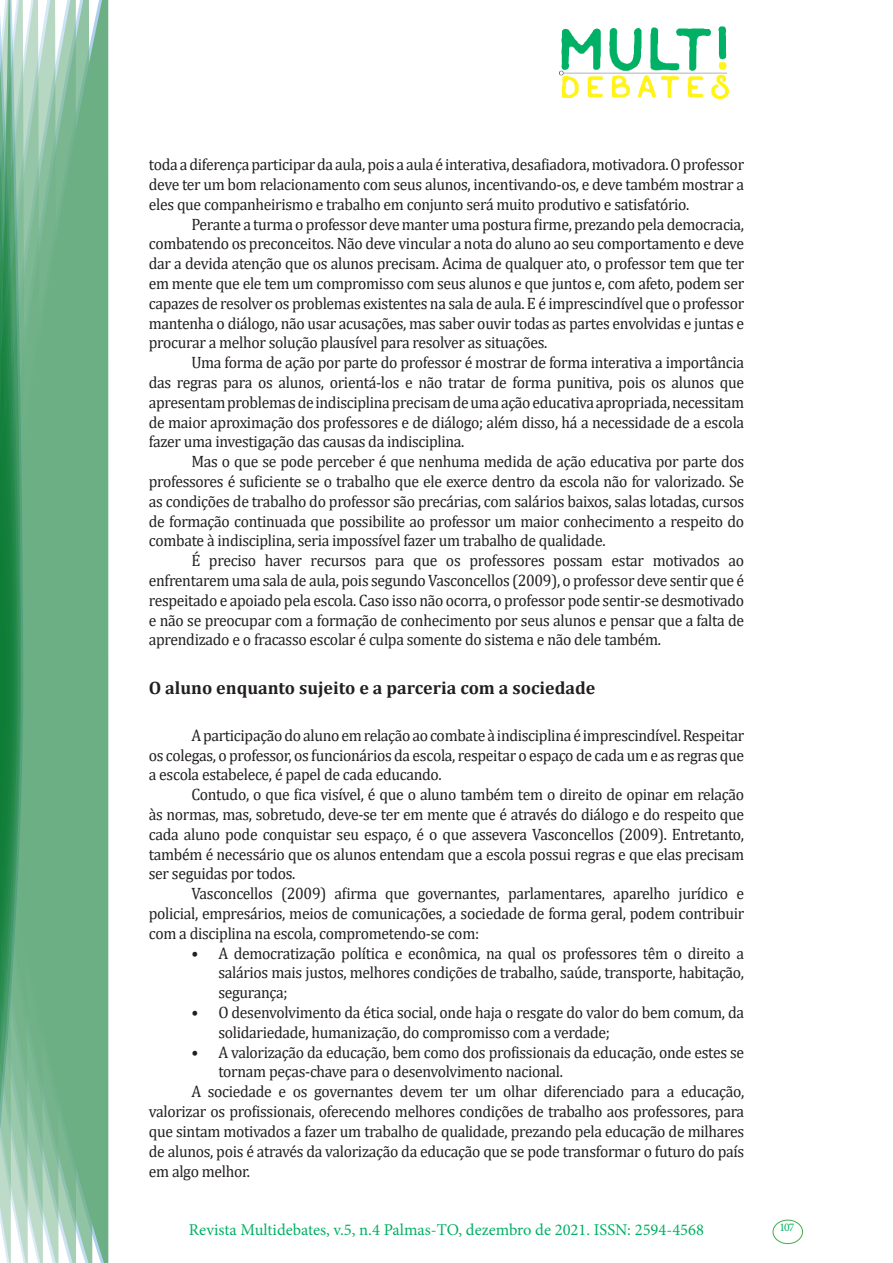
<style>
.page{position:relative;width:893px;height:1263px;background:#fff}
.page>*{position:absolute;margin:0;border:0;box-sizing:border-box;transform-origin:0 0}
.Subtítulo{font:700 18px "Cambria";color:#231f20}
.Texto_base{font:16.5px/19.8px "Cambria";letter-spacing:-.02em;color:#231f20;text-align:justify;scale:.95 1}
.t1{font:16.5px "Minion Pro";color:#00b064}
.t2{font:11.7px "Minion Pro";color:#00b064}
</style>
<div class="page">
<img style="left:559px;top:26px;width:169px;height:72px">
<div style="left:95px;top:0;width:14px;height:1263px;background:#6caf84"></div>
<svg style="left:79px;top:0;width:16px;height:1263px;background:#71b289"></svg>
<svg style="left:62px;top:0;width:17px;height:1263px;background:#75b48c"></svg>
<svg style="left:45px;top:0;width:17px;height:1263px;background:#7cb792"></svg>
<svg style="left:30px;top:0;width:15px;height:1263px;background:#80ba96"></svg>
<svg style="left:0;top:0;width:30px;height:1263px;background:#61a97f"></svg>
<div style="left:772px;top:1219px;width:31px;height:25px;border:1px solid #40ae49;border-radius:50%"></div>
<p class="Texto_base" style="left:149px;top:155px;width:628px">toda a diferença participar da aula, pois a aula é interativa, desafiadora, motivadora. O professor deve ter um bom relacionamento com seus alunos, incentivando-os, e deve também mostrar a eles que companheirismo e trabalho em conjunto será muito produtivo e satisfatório.</p>
<p class="Texto_base" style="left:149px;top:214px;width:628px;text-indent:43px">Perante a turma o professor deve manter uma postura firme, prezando pela democracia, combatendo os preconceitos. Não deve vincular a nota do aluno ao seu comportamento e deve dar a devida atenção que os alunos precisam. Acima de qualquer ato, o professor tem que ter em mente que ele tem um compromisso com seus alunos e que juntos e, com afeto, podem ser capazes de resolver os problemas existentes na sala de aula. E é imprescindível que o professor mantenha o diálogo, não usar acusações, mas saber ouvir todas as partes envolvidas e juntas e procurar a melhor solução plausível para resolver as situações.</p>
<p class="Texto_base" style="left:149px;top:353px;width:628px;text-indent:43px">Uma forma de ação por parte do professor é mostrar de forma interativa a importância das regras para os alunos, orientá-los e não tratar de forma punitiva, pois os alunos que apresentam problemas de indisciplina precisam de uma ação educativa apropriada, necessitam de maior aproximação dos professores e de diálogo; além disso, há a necessidade de a escola fazer uma investigação das causas da indisciplina.</p>
<p class="Texto_base" style="left:149px;top:452px;width:628px;text-indent:43px">Mas o que se pode perceber é que nenhuma medida de ação educativa por parte dos professores é suficiente se o trabalho que ele exerce dentro da escola não for valorizado. Se as condições de trabalho do professor são precárias, com salários baixos, salas lotadas, cursos de formação continuada que possibilite ao professor um maior conhecimento a respeito do combate à indisciplina, seria impossível fazer um trabalho de qualidade.</p>
<p class="Texto_base" style="left:149px;top:551px;width:628px;text-indent:43px">É preciso haver recursos para que os professores possam estar motivados ao enfrentarem uma sala de aula, pois segundo Vasconcellos (2009), o professor deve sentir que é respeitado e apoiado pela escola. Caso isso não ocorra, o professor pode sentir-se desmotivado e não se preocupar com a formação de conhecimento por seus alunos e pensar que a falta de aprendizado e o fracasso escolar é culpa somente do sistema e não dele também.</p>
<p class="Subtítulo" style="left:149px;top:675px;width:448px">O aluno enquanto sujeito e a parceria com a sociedade</p>
<p class="Texto_base" style="left:149px;top:725px;width:628px;text-indent:43px">A participação do aluno em relação ao combate à indisciplina é imprescindível. Respeitar os colegas, o professor, os funcionários da escola, respeitar o espaço de cada um e as regras que a escola estabelece, é papel de cada educando.</p>
<p class="Texto_base" style="left:149px;top:785px;width:628px;text-indent:43px">Contudo, o que fica visível, é que o aluno também tem o direito de opinar em relação às normas, mas, sobretudo, deve-se ter em mente que é através do diálogo e do respeito que cada aluno pode conquistar seu espaço, é o que assevera Vasconcellos (2009). Entretanto, também é necessário que os alunos entendam que a escola possui regras e que elas precisam ser seguidas por todos.</p>
<p class="Texto_base" style="left:149px;top:884px;width:628px;text-indent:43px">Vasconcellos (2009) afirma que governantes, parlamentares, aparelho jurídico e policial, empresários, meios de comunicações, a sociedade de forma geral, podem contribuir com a disciplina na escola, comprometendo-se com:</p>
<p class="Texto_base" style="left:218px;top:943px;width:555px;text-indent:-27px">• A democratização política e econômica, na qual os professores têm o direito a salários mais justos, melhores condições de trabalho, saúde, transporte, habitação, segurança;</p>
<p class="Texto_base" style="left:218px;top:1002px;width:555px;text-indent:-27px">• O desenvolvimento da ética social, onde haja o resgate do valor do bem comum, da solidariedade, humanização, do compromisso com a verdade;</p>
<p class="Texto_base" style="left:218px;top:1042px;width:555px;text-indent:-27px">• A valorização da educação, bem como dos profissionais da educação, onde estes se tornam peças-chave para o desenvolvimento nacional.</p>
<p class="Texto_base" style="left:149px;top:1082px;width:628px;text-indent:43px">A sociedade e os governantes devem ter um olhar diferenciado para a educação, valorizar os profissionais, oferecendo melhores condições de trabalho aos professores, para que sintam motivados a fazer um trabalho de qualidade, prezando pela educação de milhares de alunos, pois é através da valorização da educação que se pode transformar o futuro do país em algo melhor.</p>
<p class="t1" style="left:189px;top:1218px;width:517px">Revista Multidebates, v.5, n.4 Palmas-TO, dezembro de 2021. ISSN: 2594-4568</p>
<p class="t2" style="left:779px;top:1219px;width:16px">107</p>
</div>
